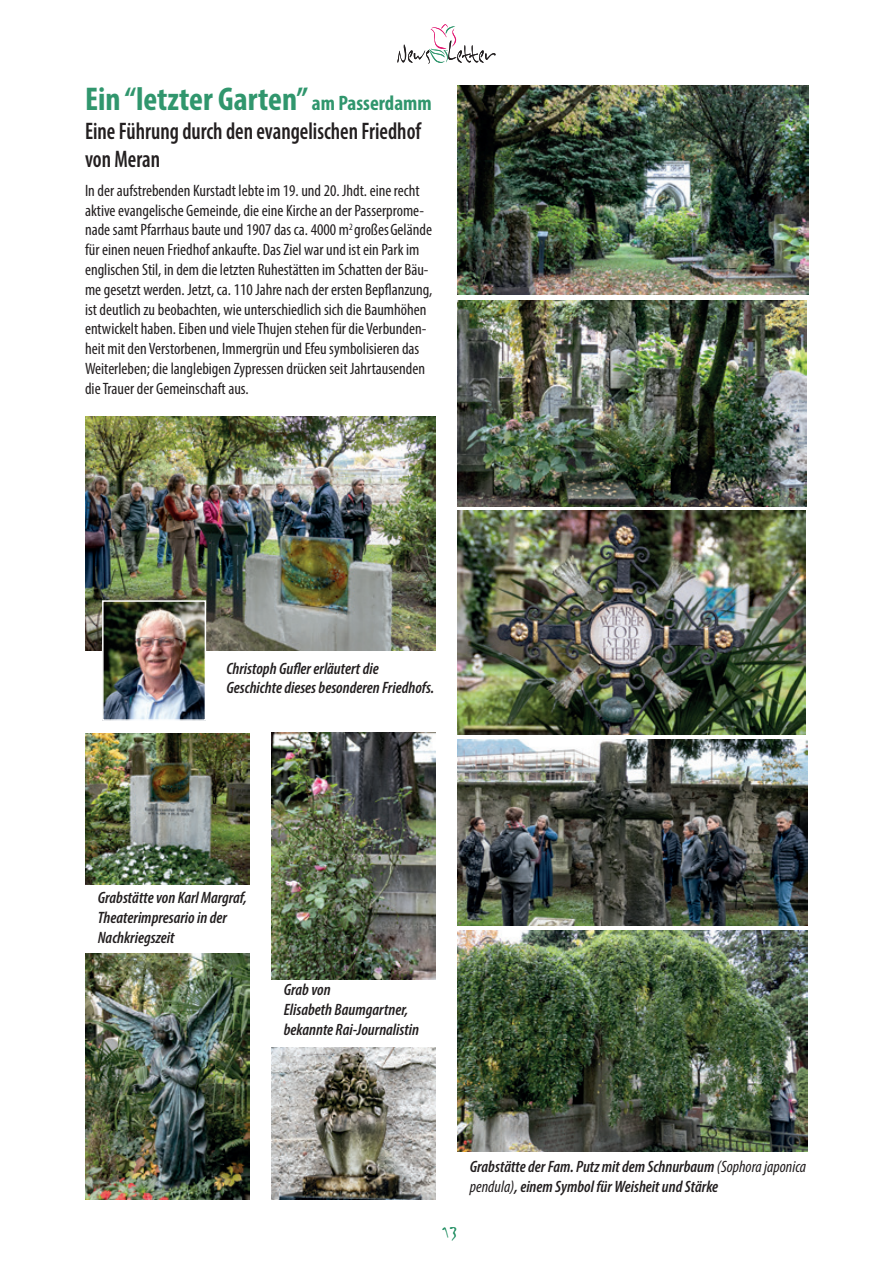
<style>
.page{position:relative;width:893px;height:1263px;background:#fff}
.page>*{position:absolute;margin:0;border:0;box-sizing:border-box;transform-origin:0 0}
.t1{font:700 condensed 33px "Myriad Pro";color:#30966d}
.t2{font:600 condensed 24px/28.8px "Myriad Pro";color:#231f20;scale:.9 1}
.t3{font:21px "Inkburrow";color:#30966d}
.t4{font:condensed 16.5px/19.8px "Myriad Pro";color:#231f20}
.t5{font:italic 600 condensed 16.5px/19.8px "Myriad Pro";color:#231f20}
.s1{font-size:21px}
.s2{font-weight:400}
</style>
<div class="page">
<svg style="left:397px;top:24px;width:99px;height:40px"></svg>
<img style="left:85px;top:733px;width:165px;height:151px">
<img style="left:457px;top:85px;width:352px;height:209px">
<img style="left:271px;top:1047px;width:165px;height:152px">
<img style="left:457px;top:510px;width:349px;height:224px">
<img style="left:85px;top:953px;width:165px;height:246px">
<img style="left:457px;top:300px;width:349px;height:206px">
<img style="left:271px;top:732px;width:165px;height:247px">
<img style="left:457px;top:740px;width:351px;height:186px">
<img style="left:457px;top:930px;width:351px;height:221px">
<img style="left:85px;top:417px;width:351px;height:234px">
<img style="left:105px;top:603px;width:98px;height:115px">
<div style="left:102px;top:600px;width:104px;height:121px;border:2px solid #fff"></div>
<h1 class="t1" style="left:85px;top:78px;width:348px">Ein “letzter Garten” <span class="s1">am Passerdamm</span></h1>
<h2 class="t2" style="left:85px;top:116px;width:375px">Eine Führung durch den evangelischen Friedhof von Meran</h2>
<p class="t4" style="left:85px;top:180px;width:349px">In der aufstrebenden Kurstadt lebte im 19. und 20. Jhdt. eine recht aktive evangelische Gemeinde, die eine Kirche an der Passerprome&shy;nade samt Pfarrhaus baute und 1907 das ca. 4000 m<sup>2</sup> großesGelände für einen neuen Friedhof ankaufte. Das Ziel war und ist ein Park im englischen Stil, in dem die letzten Ruhestätten im Schatten der Bäu&shy;me gesetzt werden. Jetzt, ca. 110 Jahre nach der ersten Bepflanzung, ist deutlich zu beobachten, wie unterschiedlich sich die Baumhöhen entwickelt haben. Eiben und viele Thujen stehen für die Verbunden&shy;heit mit den Verstorbenen, Immergrün und Efeu symbolisieren das Weiterleben; die langlebigen Zypressen drücken seit Jahrtausenden die Trauer der Gemeinschaft aus.</p>
<p class="t5" style="left:226px;top:658px;width:209px">Christoph Gufler erläutert die<br>Geschichte dieses besonderen Friedhofs.</p>
<p class="t5" style="left:98px;top:888px;width:151px">Grabstätte von Karl Margraf,<br>Theaterimpresario in der<br>Nachkriegszeit</p>
<p class="t5" style="left:284px;top:980px;width:137px">Grab von<br>Elisabeth Baumgartner, bekannte Rai-Journalistin</p>
<p class="t3" style="left:442px;top:1220px;width:17px">13</p>
<p class="t5" style="left:470px;top:1156px;width:338px">Grabstätte der Fam. Putz mit dem Schnurbaum <span class="s2">(Sophora japonica pendula)</span>, einem Symbol für Weisheit und Stärke</p>
</div>
